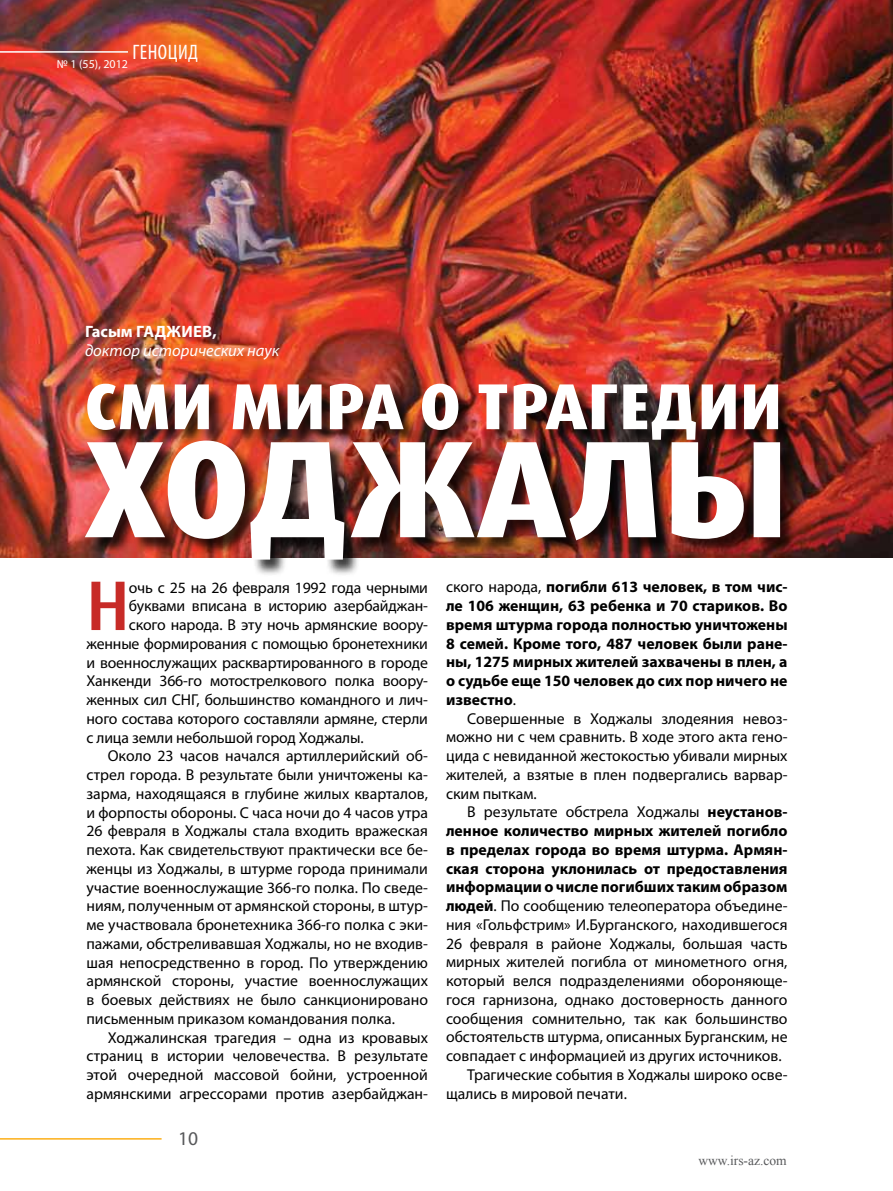
<style>
.page{position:relative;width:893px;height:1191px;background:#fff}
.page>*{position:absolute;margin:0;border:0;box-sizing:border-box;transform-origin:0 0}
.t1{font:800 138px "Dax Pro";letter-spacing:.01em;color:#fff}
.t2{font:500 70.2px "Dax Pro";color:#c72b27}
.t3{font:800 64.95px "Dax Pro";letter-spacing:.01em;color:#fff}
.t4{font:condensed 21px "Myriad Pro";color:#fff}
.t5{font:19.5px "Myriad Pro";color:#58595b}
.t6{font:italic 16.5px "Myriad Pro";color:#fff}
.t7{font:700 16.5px "Myriad Pro";color:#fff}
.t8{font:15.75px/18.8px "Myriad Pro";color:#000;text-align:justify}
.t9{font:700 15.75px/18.8px "Myriad Pro";color:#000;text-align:justify}
.t10{font:13.5px "Times New Roman";color:#58595b}
.t11{font:12px "Myriad Pro";color:#fff}
.s1{font-weight:400}
.s2{font-weight:700}
</style>
<div class="page">
<hr style="left:0;top:1138px;width:162px;height:1px;background:#fcaf17">
<img style="left:0;top:0;width:893px;height:557px">
<div style="left:87px;top:385px;width:710px;height:191px;background:#000;opacity:.75"></div>
<hr style="left:0;top:51px;width:128px;height:2px;background:#fff">
<h3 class="t4" style="left:132px;top:39px;width:66px">геноцид</h3>
<p class="t11" style="left:57px;top:56px;width:73px">№ 1 (55), 2012</p>
<p class="t7" style="left:85px;top:320px;width:133px">Гасым Гаджиев,</p>
<p class="t6" style="left:85px;top:340px;width:196px">доктор исторических наук</p>
<h3 class="t3" style="left:85px;top:364px;width:653px">СМИ ми ра о трагедии</h3>
<h1 class="t1" style="left:85px;top:400px;width:705px">Ходжалы</h1>
<h2 class="t2" style="left:86px;top:560px;width:45px">Н</h2>
<p class="t8" style="left:129px;top:577px;width:301px">очь с 25 на 26 февраля 1992 года черными</p>
<p class="t8" style="left:129px;top:596px;width:301px">буквами вписана в историю азербайджан-</p>
<p class="t8" style="left:129px;top:615px;width:301px">ского народа. В эту ночь армянские воору-</p>
<p class="t8" style="left:86px;top:634px;width:343px">женные формирования с помощью бронетехники</p>
<p class="t8" style="left:86px;top:652px;width:343px">и военнослужащих расквартированного в городе</p>
<p class="t8" style="left:86px;top:671px;width:343px">Ханкенди 366-го мотострелкового полка воору-</p>
<p class="t8" style="left:86px;top:690px;width:343px">женных сил СНГ, большинство командного и лич-</p>
<p class="t8" style="left:86px;top:709px;width:343px">ного состава которого составляли армяне, стерли</p>
<p class="t8" style="left:86px;top:727px;width:279px">с лица земли небольшой город Ходжалы.</p>
<p class="t8" style="left:108px;top:746px;width:322px">Около 23 часов начался артиллерийский об-</p>
<p class="t8" style="left:86px;top:765px;width:343px">стрел города. В результате были уничтожены ка-</p>
<p class="t8" style="left:86px;top:784px;width:343px">зарма, находящаяся в глубине жилых кварталов,</p>
<p class="t8" style="left:86px;top:802px;width:343px">и форпосты обороны. С часа ночи до 4 часов утра</p>
<p class="t8" style="left:86px;top:821px;width:343px">26 февраля в Ходжалы стала входить вражеская</p>
<p class="t8" style="left:86px;top:840px;width:343px">пехота. Как свидетельствуют практически все бе-</p>
<p class="t8" style="left:86px;top:859px;width:343px">женцы из Ходжалы, в штурме города принимали</p>
<p class="t8" style="left:86px;top:877px;width:343px">участие военнослужащие 366-го полка. По сведе-</p>
<p class="t8" style="left:86px;top:896px;width:343px">ниям, полученным от армянской стороны, в штур-</p>
<p class="t8" style="left:86px;top:915px;width:343px">ме участвовала бронетехника 366-го полка с эки-</p>
<p class="t8" style="left:86px;top:934px;width:343px">пажами, обстреливавшая Ходжалы, но не входив-</p>
<p class="t8" style="left:86px;top:952px;width:343px">шая непосредственно в город. По утверждению</p>
<p class="t8" style="left:86px;top:971px;width:343px">армянской стороны, участие военнослужащих</p>
<p class="t8" style="left:86px;top:990px;width:343px">в боевых действиях не было санкционировано</p>
<p class="t8" style="left:86px;top:1008px;width:310px">письменным приказом командования полка.</p>
<p class="t8" style="left:108px;top:1027px;width:322px">Ходжалинская трагедия – одна из кровавых</p>
<p class="t8" style="left:86px;top:1046px;width:343px">страниц в истории человечества. В результате</p>
<p class="t8" style="left:86px;top:1065px;width:343px">этой очередной массовой бойни, устроенной</p>
<p class="t8" style="left:86px;top:1083px;width:343px">армянскими агрессорами против азербайджан-</p>
<p class="t5" style="left:178px;top:1126px;width:22px">10</p>
<p class="t9" style="left:446px;top:577px;width:343px"><span class="s1">ского народа,</span> погибли 613 человек, в том чис&shy;ле 106 женщин, 63 ребенка и 70 стариков. Во время штурма города полностью уничтожены 8 семей. Кроме того, 487 человек были ране&shy;ны, 1275 мирных жителей захвачены в плен, а о судьбе еще 150 человек до сих пор ничего не известно<span class="s1">.</span></p>
<p class="t8" style="left:446px;top:708px;width:343px;text-indent:21px">Совершенные в Ходжалы злодеяния невоз&shy;можно ни с чем сравнить. В ходе этого акта гено&shy;цида с невиданной жестокостью убивали мирных жителей, а взятые в плен подвергались варвар&shy;ским пыткам.</p>
<p class="t8" style="left:467px;top:802px;width:322px">В результате обстрела Ходжалы <span class="s2">неустанов-</span></p>
<p class="t9" style="left:446px;top:821px;width:343px">ленное количество мирных жителей погибло</p>
<p class="t9" style="left:446px;top:839px;width:343px">в пределах города во время штурма. Армян-</p>
<p class="t9" style="left:446px;top:858px;width:343px">ская сторона уклонилась от предоставления</p>
<p class="t9" style="left:446px;top:877px;width:343px">информации о числе погибших таким образом</p>
<p class="t8" style="left:446px;top:896px;width:343px"><span class="s2">людей</span>. По сообщению телеоператора объедине-</p>
<p class="t8" style="left:446px;top:915px;width:343px">ния «Гольфстрим» И .Бурганского, находившегося</p>
<p class="t8" style="left:446px;top:933px;width:343px">26 февраля в районе Ходжалы, большая часть</p>
<p class="t8" style="left:446px;top:952px;width:343px">мирных жителей погибла от минометного огня,</p>
<p class="t8" style="left:446px;top:971px;width:343px">который велся подразделениями обороняюще-</p>
<p class="t8" style="left:446px;top:990px;width:343px">гося гарнизона, однако достоверность данного</p>
<p class="t8" style="left:446px;top:1008px;width:343px">сообщения сомнительно, так как большинство</p>
<p class="t8" style="left:446px;top:1027px;width:343px">обстоятельств штурма, описанных Бурганским, не</p>
<p class="t8" style="left:446px;top:1046px;width:337px">совпадает с информацией из других источников.</p>
<p class="t8" style="left:467px;top:1065px;width:322px">Трагические события в Ходжалы широко осве-</p>
<p class="t8" style="left:446px;top:1083px;width:182px">щались в мировой печати.</p>
<p class="t10" style="left:698px;top:1151px;width:90px">www.irs-az.com</p>
</div>
